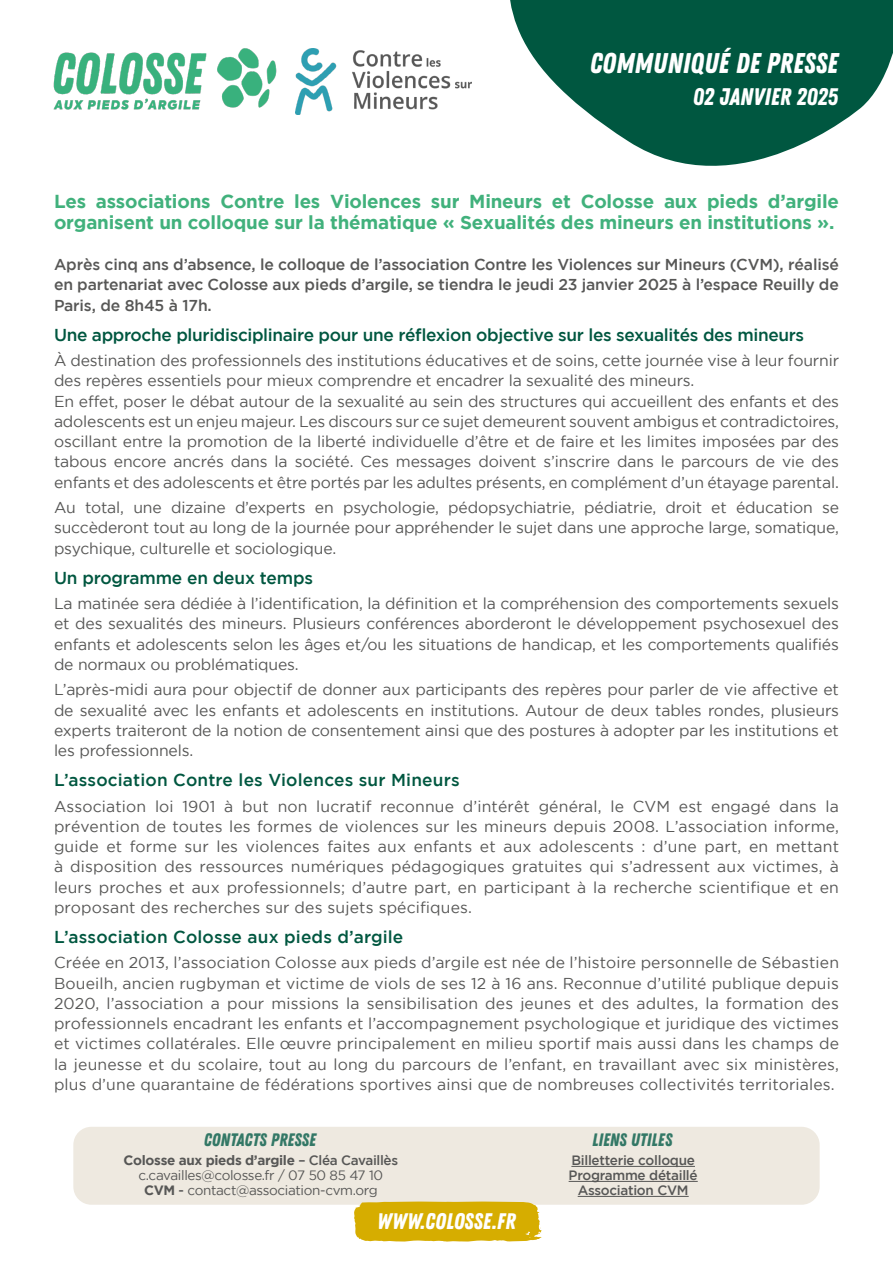
<style>
.page{position:relative;width:893px;height:1263px;background:#fff}
.page>*{position:absolute;margin:0;border:0;box-sizing:border-box;transform-origin:0 0}
.t1{font:28.5px "Zing Rust Demo Base";color:#fff}
.t2{font:24px "Zing Rust Demo Base";color:#fff}
.t3{font:22.5px "Zing Rust Demo Base";color:#fff}
.t4{font:700 18.75px/21px "Gotham";letter-spacing:-.01em;color:#41b17c}
.t5{font:18px "Zing Rust Demo Base";color:#337866}
.t6{font:500 17.25px "Gotham";letter-spacing:-.01em;color:#005740}
.t7{font:500 17.25px "Gotham";letter-spacing:.01em;color:#005740}
.t8{font:15.75px/20.2px "Gotham";letter-spacing:-.01em;color:#575756;text-align:justify}
.t9{font:500 15.75px/20.2px "Gotham";letter-spacing:-.01em;color:#575756;text-align:justify}
.t10{font:13.5px/15px "Gotham";letter-spacing:-.025em;color:#575756;text-align:center}
.t11{font:500 13.5px/15px "Gotham";letter-spacing:-.02em;color:#575756;text-align:center}
.s1{font-weight:700}
.s2{font-weight:500}
</style>
<div class="page">
<div style="left:73px;top:1127px;width:747px;height:78px;background:#eee9e0;border-radius:18px"></div>
<svg style="left:510px;top:0;width:383px;height:166px;fill:#005740"></svg>
<img style="left:53px;top:48px;width:224px;height:62px">
<svg style="left:354px;top:1201px;width:188px;height:41px;background:#d8b213"></svg>
<hr style="left:571px;top:1166px;width:124px;height:1px;background:#575756">
<hr style="left:569px;top:1181px;width:129px;height:1px;background:#575756">
<hr style="left:578px;top:1196px;width:111px;height:1px;background:#575756">
<img style="left:295px;top:48px;width:176px;height:67px">
<h1 class="t1" style="left:590px;top:47px;width:250px">COMMUNIQUÉ DE PRESSE</h1>
<h2 class="t2" style="left:693px;top:82px;width:147px">02 JANVIER 2025</h2>
<p class="t4" style="left:54px;top:191px;width:786px">Les associations Contre les Violences sur Mineurs et Colosse aux pieds d’argile organisent un colloque sur la thématique « Sexualités des mineurs en institutions ».</p>
<p class="t9" style="left:54px;top:254px;width:786px">Après cinq ans d’absence, le colloque de l’association Contre les Violences sur Mineurs (CVM), réalisé en partenariat avec Colosse aux pieds d’argile, se tiendra le jeudi 23 janvier 2025 à l’espace Reuilly de Paris, de 8h45 à 17h.</p>
<p class="t6" style="left:54px;top:325px;width:752px">Une approche pluridisciplinaire pour une réflexion objective sur les sexualités des mineurs</p>
<p class="t8" style="left:54px;top:350px;width:787px;text-align:left">À destination des professionnels des institutions éducatives et de soins, cette journée vise à leur fournir des repères essentiels pour mieux comprendre et encadrer la sexualité des mineurs.<br>En effet, poser le débat autour de la sexualité au sein des structures qui accueillent des enfants et des adolescents est un enjeu majeur. Les discours sur ce sujet demeurent souvent ambigus et contradictoires, oscillant entre la promotion de la liberté individuelle d’être et de faire et les limites imposées par des tabous encore ancrés dans la société. Ces messages doivent s’inscrire dans le parcours de vie des enfants et des adolescents et être portés par les adultes présents, en complément d’un étayage parental.</p>
<p class="t8" style="left:54px;top:497px;width:786px">Au total, une dizaine d’experts en psychologie, pédopsychiatrie, pédiatrie, droit et éducation se succèderont tout au long de la journée pour appréhender le sujet dans une approche large, somatique, psychique, culturelle et sociologique.</p>
<p class="t6" style="left:54px;top:568px;width:261px">Un programme en deux temps</p>
<p class="t8" style="left:54px;top:593px;width:786px">La matinée sera dédiée à l’identification, la définition et la compréhension des comportements sexuels et des sexualités des mineurs. Plusieurs conférences aborderont le développement psychosexuel des enfants et adolescents selon les âges et/ou les situations de handicap, et les comportements qualifiés de normaux ou problématiques.</p>
<p class="t8" style="left:54px;top:679px;width:786px">L’après-midi aura pour objectif de donner aux participants des repères pour parler de vie affective et de sexualité avec les enfants et adolescents en institutions. Autour de deux tables rondes, plusieurs experts traiteront de la notion de consentement ainsi que des postures à adopter par les institutions et les professionnels.</p>
<p class="t7" style="left:54px;top:770px;width:407px">L’association Contre les Violences sur Mineurs</p>
<p class="t8" style="left:54px;top:796px;width:787px">Association loi 1901 à but non lucratif reconnue d’intérêt général, le CVM est engagé dans la prévention de toutes les formes de violences sur les mineurs depuis 2008. L’association informe, guide et forme sur les violences faites aux enfants et aux adolescents : d’une part, en mettant à disposition des ressources numériques pédagogiques gratuites qui s’adressent aux victimes, à leurs proches et aux professionnels; d’autre part, en participant à la recherche scientifique et en proposant des recherches sur des sujets spécifiques.</p>
<p class="t7" style="left:54px;top:927px;width:351px">L’association Colosse aux pieds d’argile</p>
<p class="t8" style="left:54px;top:952px;width:787px">Créée en 2013, l’association Colosse aux pieds d’argile est née de l’histoire personnelle de Sébastien Boueilh, ancien rugbyman et victime de viols de ses 12 à 16 ans. Reconnue d’utilité publique depuis 2020, l’association a pour missions la sensibilisation des jeunes et des adultes, la formation des professionnels encadrant les enfants et l’accompagnement psychologique et juridique des victimes et victimes collatérales. Elle œuvre principalement en milieu sportif mais aussi dans les champs de la jeunesse et du scolaire, tout au long du parcours de l’enfant, en travaillant avec six ministères, plus d’une quarantaine de fédérations sportives ainsi que de nombreuses collectivités territoriales.</p>
<p class="t5" style="left:204px;top:1130px;width:113px">CONTACTS PRESSE</p>
<p class="t10" style="left:124px;top:1152px;width:276px"><span class="s1">Colosse aux pieds d’argile</span> <span class="s2">– Cléa Cavaillès </span>c.cavailles@colosse.fr / 07 50 85 47 10<br><span class="s1">CVM</span> <span class="s2">-</span> contact@association-cvm.org</p>
<h3 class="t3" style="left:377px;top:1208px;width:140px">WWW.COLOSSE.FR</h3>
<p class="t5" style="left:592px;top:1130px;width:82px">LIENS UTILES</p>
<p class="t11" style="left:569px;top:1152px;width:131px">Billetterie colloque<br>Programme détaillé<br>Association CVM</p>
</div>
